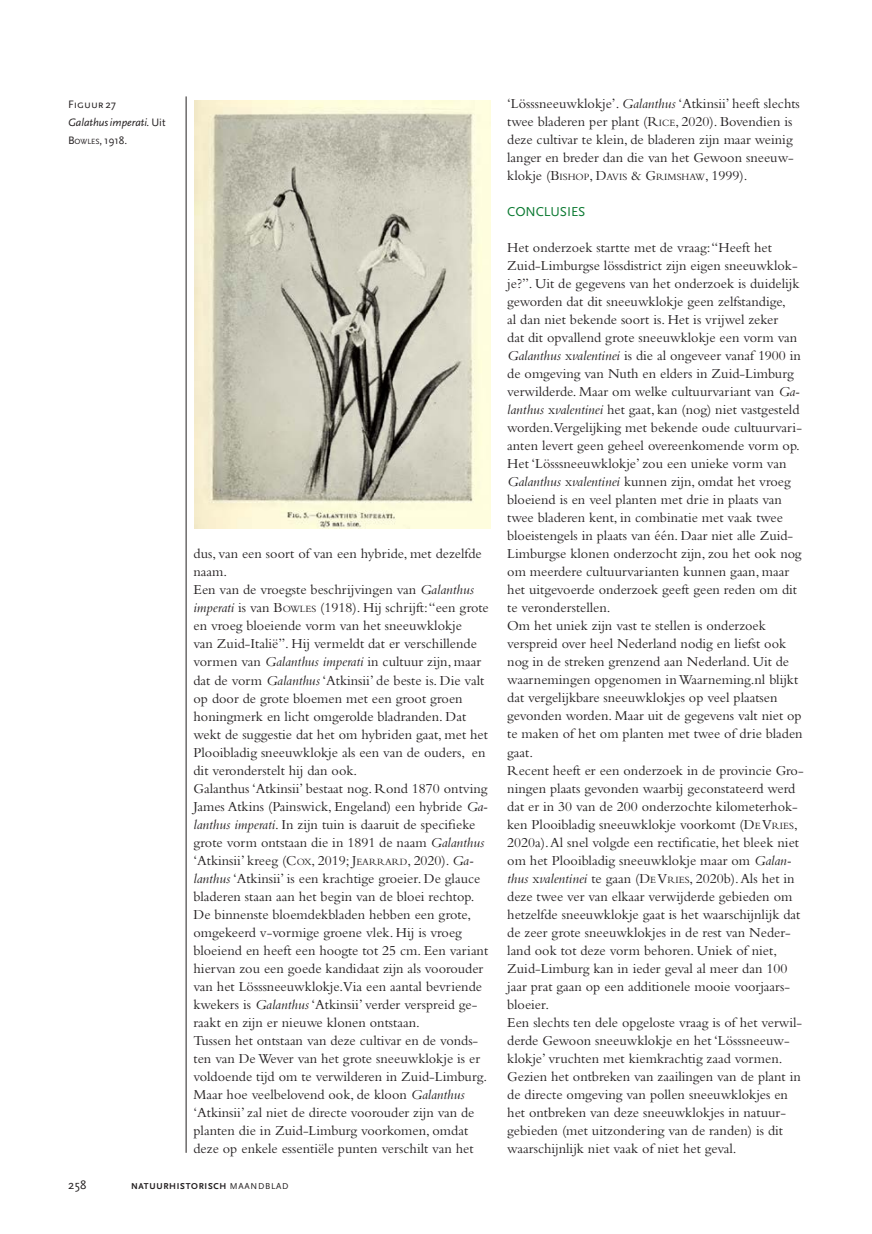
<style>
.page{position:relative;width:872px;height:1234px;background:#fff}
.page>*{position:absolute;margin:0;border:0;box-sizing:border-box;transform-origin:0 0}
.t1{font:14.25px/18px "Bembo";color:#231f20}
.t2{font:13.5px "Scala Sans";letter-spacing:-.005em;color:#0b7931}
.t3{font:12.75px "Scala Sans";color:#231f20}
.t4{font:italic 11.25px/18px "Scala Sans";letter-spacing:-.005em;color:#231f20}
.t5{font:11.25px "Scala Sans Caps";letter-spacing:-.005em;color:#231f20}
.t6{font:10.05px "Bembo";color:#231f20}
.t7{font:700 8.85px "Scala Sans";letter-spacing:.08em;color:#231f20}
.s1{font-style:normal}
.s2{font-style:normal;font-size:7.8px}
.s3{font-style:italic}
.s4{font-style:inherit}
.s5{font-size:10.05px}
.s6{font-weight:400}
.s7{font-size:14.25px}
</style>
<div class="page">
<hr style="left:186px;top:96px;width:1px;height:1056px;background:#231f20">
<img style="left:195px;top:100px;width:295px;height:428px">
<p class="t5" style="left:68px;top:98px;width:50px">Figuur 27</p>
<p class="t4" style="left:68px;top:114px;width:99px">Galathus imperati. <span class="s1">Uit<br></span><span class="s1">B</span><span class="s2">OWLES</span><span class="s1">, 1918.</span></p>
<p class="t1" style="left:193px;top:544px;width:297px">dus, van een soort of van een hybride, met dezelfde naam.<br>Een van de vroegste beschrijvingen van <span class="s3">Galanthus imperati</span> is van <span class="s4">B</span><span class="s5">OWLES</span> (1918). Hij schrijft: “een grote en vroeg bloeiende vorm van het sneeuwklokje<br>van Zuid-Italië”. Hij vermeldt dat er verschillende vormen van <span class="s3">Galanthus imperati</span> in cultuur zijn, maar dat de vorm <span class="s3">Galanthus</span> ‘Atkinsii’ de beste is. Die valt op door de grote bloemen met een groot groen honingmerk en licht omgerolde bladranden. Dat wekt de suggestie dat het om hybriden gaat, met het Plooibladig sneeuwklokje als een van de ouders, en dit veronderstelt hij dan ook.<br>Galanthus ‘Atkinsii’ bestaat nog. Rond 1870 ontving James Atkins (Painswick, Engeland) een hybride <span class="s3">Ga&shy;lanthus imperati</span>. In zijn tuin is daaruit de specifieke grote vorm ontstaan die in 1891 de naam <span class="s3">Galanthus </span>‘Atkinsii’ kreeg (<span class="s4">C</span><span class="s5">OX</span>, 2019; <span class="s4">J</span><span class="s5">EARRARD</span>, 2020). <span class="s3">Ga&shy;lanthus</span> ‘Atkinsii’ is een krachtige groeier. De glauce bladeren staan aan het begin van de bloei rechtop.<br>De binnenste bloemdekbladen hebben een grote, omgekeerd v-vormige groene vlek. Hij is vroeg bloeiend en heeft een hoogte tot 25 cm. Een variant hiervan zou een goede kandidaat zijn als voorouder van het Lösssneeuwklokje.Via een aantal bevriende kwekers is <span class="s3">Galanthus</span> ‘Atkinsii’ verder verspreid ge&shy;raakt en zijn er nieuwe klonen ontstaan.<br>Tussen het ontstaan van deze cultivar en de vonds&shy;ten van De Wever van het grote sneeuwklokje is er voldoende tijd om te verwilderen in Zuid-Limburg.<br>Maar hoe veelbelovend ook, de kloon <span class="s3">Galanthus </span>‘Atkinsii’ zal niet de directe voorouder zijn van de planten die in Zuid-Limburg voorkomen, omdat deze op enkele essentiële punten verschilt van het</p>
<p class="t3" style="left:68px;top:1177px;width:20px">258</p>
<p class="t7" style="left:131px;top:1180px;width:159px">NATUURHISTORISCH <span class="s6">MAANDBLAD</span></p>
<p class="t1" style="left:507px;top:94px;width:294px">‘Lösssneeuwklokje’. <span class="s3">Galanthus</span> ‘Atkinsii’ heeft slechts twee bladeren per plant (<span class="s4">R</span><span class="s5">ICE</span>, 2020). Bovendien is deze cultivar te klein, de bladeren zijn maar weinig langer en breder dan die van het Gewoon sneeuw-</p>
<p class="t6" style="left:507px;top:171px;width:242px"><span class="s7">klokje (</span><span class="s7">B</span>ISHOP<span class="s7">, D</span>AVIS <span class="s7">&amp; G</span>RIMSHAW<span class="s7">, 1999).</span></p>
<p class="t2" style="left:507px;top:204px;width:80px">CONCLUSIES</p>
<p class="t1" style="left:507px;top:238px;width:298px">Het onderzoek startte met de vraag: “Heeft het Zuid-Limburgse lössdistrict zijn eigen sneeuwklok&shy;je?”. Uit de gegevens van het onderzoek is duidelijk geworden dat dit sneeuwklokje geen zelfstandige,<br>al dan niet bekende soort is. Het is vrijwel zeker<br>dat dit opvallend grote sneeuwklokje een vorm van <span class="s3">Galanthus</span> x<span class="s3">valentinei</span> is die al ongeveer vanaf 1900 in de omgeving van Nuth en elders in Zuid-Limburg verwilderde. Maar om welke cultuurvariant van <span class="s3">Ga&shy;lanthus</span> x<span class="s3">valentinei</span> het gaat, kan (nog) niet vastgesteld worden.Vergelijking met bekende oude cultuurvari&shy;anten levert geen geheel overeenkomende vorm op.<br>Het ‘Lösssneeuwklokje’ zou een unieke vorm van <span class="s3">Galanthus</span> x<span class="s3">valentinei</span> kunnen zijn, omdat het vroeg bloeiend is en veel planten met drie in plaats van twee bladeren kent, in combinatie met vaak twee bloeistengels in plaats van één. Daar niet alle Zuid-Limburgse klonen onderzocht zijn, zou het ook nog om meerdere cultuurvarianten kunnen gaan, maar het uitgevoerde onderzoek geeft geen reden om dit te veronderstellen.<br>Om het uniek zijn vast te stellen is onderzoek verspreid over heel Nederland nodig en liefst ook nog in de streken grenzend aan Nederland. Uit de waarnemingen opgenomen in Waarneming.nl blijkt dat vergelijkbare sneeuwklokjes op veel plaatsen gevonden worden. Maar uit de gegevens valt niet op te maken of het om planten met twee of drie bladen gaat.<br>Recent heeft er een onderzoek in de provincie Gro&shy;ningen plaats gevonden waarbij geconstateerd werd dat er in 30 van de 200 onderzochte kilometerhok&shy;ken Plooibladig sneeuwklokje voorkomt (<span class="s4">D</span><span class="s5">E</span><span class="s4">V</span><span class="s5">RIES</span>, 2020a). Al snel volgde een rectificatie, het bleek niet om het Plooibladig sneeuwklokje maar om <span class="s3">Galan&shy;thus</span> x<span class="s3">valentinei</span> te gaan (<span class="s4">D</span><span class="s5">E</span><span class="s4">V</span><span class="s5">RIES</span>, 2020b). Als het in deze twee ver van elkaar verwijderde gebieden om hetzelfde sneeuwklokje gaat is het waarschijnlijk dat de zeer grote sneeuwklokjes in de rest van Neder&shy;land ook tot deze vorm behoren. Uniek of niet, Zuid-Limburg kan in ieder geval al meer dan 100 jaar prat gaan op een additionele mooie voorjaars&shy;bloeier.<br>Een slechts ten dele opgeloste vraag is of het verwil&shy;derde Gewoon sneeuwklokje en het ‘Lösssneeuw&shy;klokje’ vruchten met kiemkrachtig zaad vormen.<br>Gezien het ontbreken van zaailingen van de plant in de directe omgeving van pollen sneeuwklokjes en het ontbreken van deze sneeuwklokjes in natuur&shy;gebieden (met uitzondering van de randen) is dit waarschijnlijk niet vaak of niet het geval.</p>
</div>
